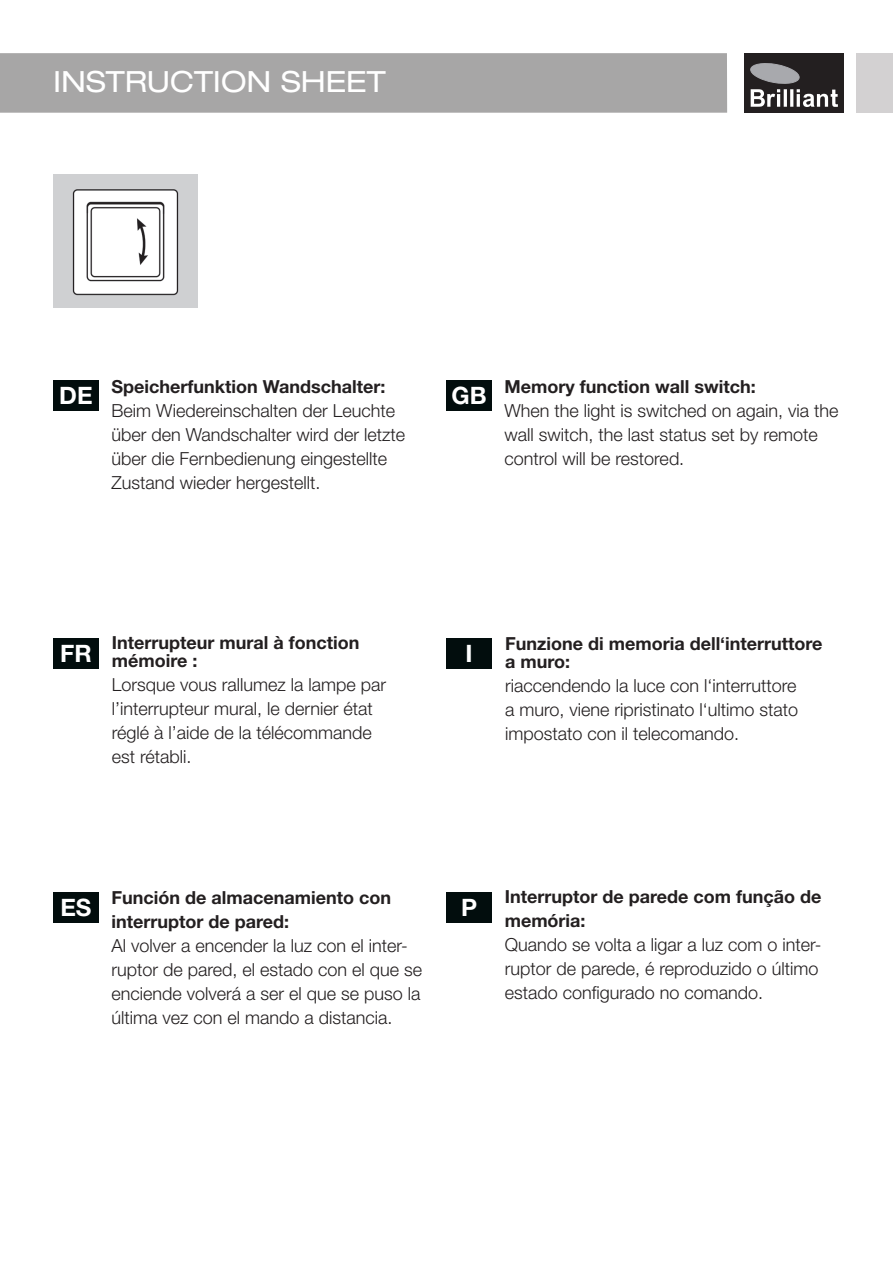
<style>
.page{position:relative;width:893px;height:1263px;background:#fff}
.page>*{position:absolute;margin:0;border:0;box-sizing:border-box;transform-origin:0 0}
.t1{font:expanded 29.25px "Helvetica Neue";color:#fff}
.t2{font:700 24px "Helvetica Neue LT Std";color:#fff}
.t3{font:300 18px/24px "Helvetica Neue LT Std";color:#231f20}
.t4{font:700 18px/18px "Helvetica Neue LT Std";color:#231f20}
.s1{font-weight:700}
</style>
<div class="page">
<div style="left:0;top:53px;width:727px;height:60px;background:#a7a6a6"></div>
<div style="left:856px;top:53px;width:37px;height:60px;background:#d3d1d2"></div>
<div style="left:744px;top:53px;width:100px;height:60px;background:#231f20"></div>
<svg style="left:750px;top:63px;width:88px;height:44px"></svg>
<img style="left:53px;top:174px;width:144px;height:133px">
<div style="left:53px;top:381px;width:46px;height:30px;background:#020d0d"></div>
<div style="left:446px;top:381px;width:46px;height:30px;background:#020d0d"></div>
<div style="left:53px;top:892px;width:46px;height:30px;background:#020d0d"></div>
<div style="left:446px;top:892px;width:46px;height:30px;background:#020d0d"></div>
<div style="left:53px;top:638px;width:46px;height:30px;background:#020d0d"></div>
<div style="left:446px;top:638px;width:46px;height:30px;background:#020d0d"></div>
<h1 class="t1" style="left:53px;top:64px;width:334px">INSTRUCTION SHEET</h1>
<p class="t3" style="left:111px;top:374px;width:295px"><span class="s1">Speicherfunktion Wandschalter:<br></span>Beim Wiedereinschalten der Leuchte über den Wandschalter wird der letzte über die Fernbedienung eingestellte Zustand wieder hergestellt.</p>
<p class="t2" style="left:59px;top:381px;width:35px">DE</p>
<p class="t4" style="left:505px;top:377px;width:253px">Memory function wall switch:</p>
<p class="t3" style="left:505px;top:398px;width:336px">When the light is switched on again, via the wall switch, the last status set by remote control will be restored.</p>
<p class="t2" style="left:451px;top:381px;width:37px">GB</p>
<p class="t4" style="left:112px;top:633px;width:249px">Interrupteur mural à fonction mémoire :</p>
<p class="t3" style="left:112px;top:672px;width:276px">Lorsque vous rallumez la lampe par l’interrupteur mural, le dernier état réglé à l’aide de la télécommande est rétabli.</p>
<p class="t2" style="left:60px;top:638px;width:33px">FR</p>
<p class="t4" style="left:505px;top:634px;width:319px">Funzione di memoria dell‘interruttore a muro:</p>
<p class="t3" style="left:505px;top:673px;width:295px;text-align:justify">riaccendendo la luce con l‘interruttore a muro, viene ripristinato l‘ultimo stato impostato con il telecomando.</p>
<p class="t2" style="left:466px;top:638px;width:9px">I</p>
<p class="t2" style="left:60px;top:892px;width:33px">ES</p>
<p class="t3" style="left:505px;top:884px;width:318px"><span class="s1">Interruptor de parede com função de memória:<br></span>Quando se volta a ligar a luz com o inter&shy;ruptor de parede, é reproduzido o último estado configurado no comando.</p>
<p class="t3" style="left:111px;top:885px;width:312px"><span class="s1">Función de almacenamiento con interruptor de pared:<br></span>Al volver a encender la luz con el inter&shy;ruptor de pared, el estado con el que se enciende volverá a ser el que se puso la última vez con el mando a distancia.</p>
<p class="t2" style="left:461px;top:892px;width:18px">P</p>
</div>
